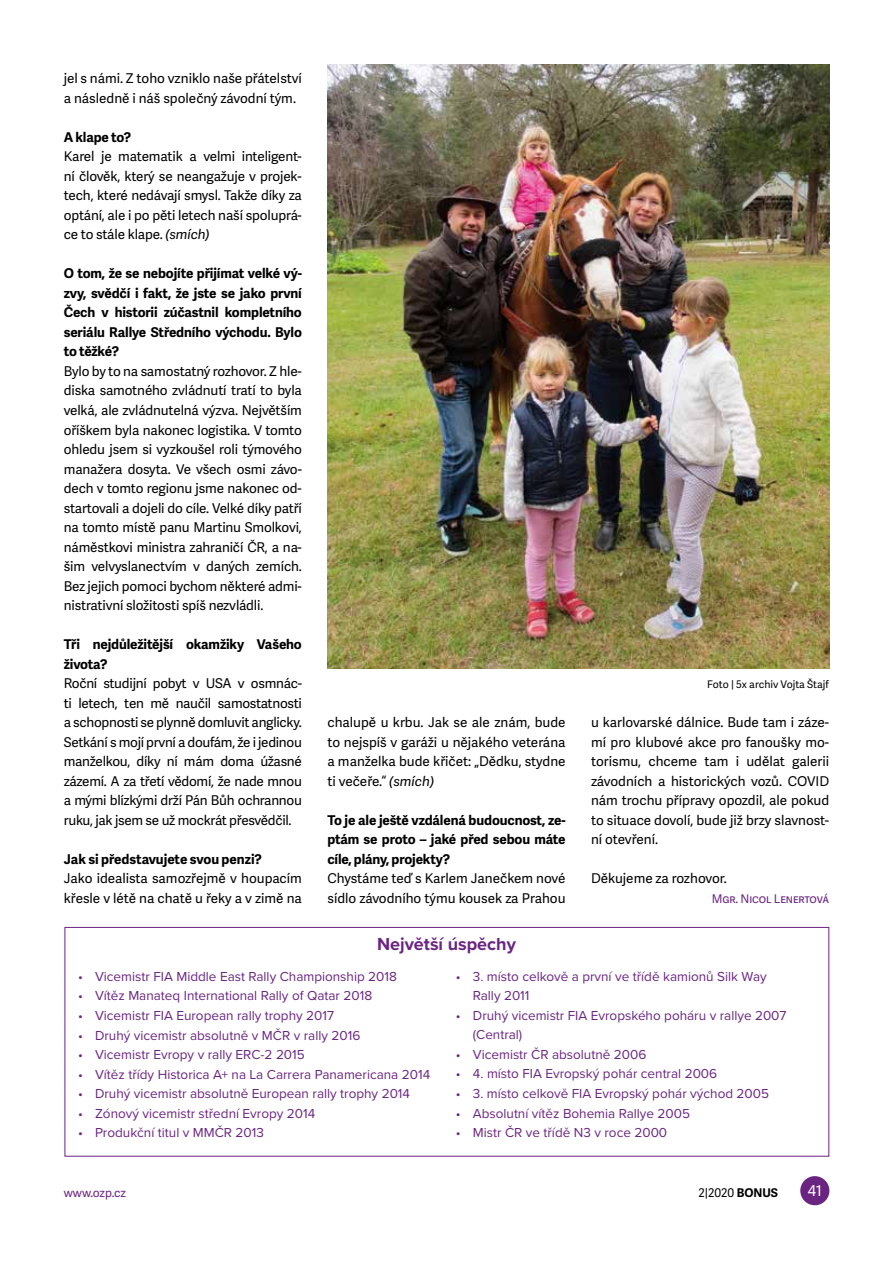
<style>
.page{position:relative;width:893px;height:1263px;background:#fff}
.page>*{position:absolute;margin:0;border:0;box-sizing:border-box;transform-origin:0 0}
.t1{font:700 18px "Proxima Nova";color:#6a2481}
.t2{font:15px "Adelle Sans";color:#fff}
.t3{font:13.5px/19.5px "Adelle Sans";letter-spacing:-.01em;color:#000;text-align:justify}
.t4{font:13.5px/19.5px "Proxima Nova";color:#6a2481}
.t5{font:700 13.5px/19.5px "Adelle Sans";letter-spacing:-.01em;color:#000;text-align:justify}
.t6{font:12px "Adelle Sans";letter-spacing:-.01em;color:#6a2481}
.t7{font:12px "Adelle Sans";color:#000}
.t8{font:10.5px "Adelle Sans";color:#000}
.s1{font-style:italic}
.s2{font-weight:700}
</style>
<div class="page">
<div style="left:800px;top:1176px;width:29px;height:29px;background:#6a2481;border-radius:50%"></div>
<div style="left:65px;top:927px;width:764px;height:229px;border:1px solid #6a2481"></div>
<img style="left:327px;top:65px;width:502px;height:604px">
<p class="t3" style="left:64px;top:68px;width:240px">jel s námi. Z toho vzniklo naše přátelství a následně i náš společný závodní tým.</p>
<p class="t5" style="left:64px;top:127px;width:69px">A klape to?</p>
<p class="t3" style="left:64px;top:146px;width:240px">Karel je matematik a velmi inteligent&shy;ní člověk, který se neangažuje v projek&shy;tech, které nedávají smysl. Takže díky za optání, ale i po pěti letech naší spoluprá&shy;ce to stále klape. <span class="s1">(smích)</span></p>
<p class="t5" style="left:64px;top:263px;width:240px">O tom, že se nebojíte přijímat velké vý&shy;zvy, svědčí i fakt, že jste se jako první Čech v historii zúčastnil kompletního seriálu Rallye Středního východu. Bylo to těžké?</p>
<p class="t3" style="left:64px;top:361px;width:240px">Bylo by to na samostatný rozhovor. Z hle&shy;diska samotného zvládnutí tratí to byla velká, ale zvládnutelná výzva. Největším oříškem byla nakonec logistika. V tomto ohledu jsem si vyzkoušel roli týmového manažera dosyta. Ve všech osmi závo&shy;dech v tomto regionu jsme nakonec od&shy;startovali a dojeli do cíle. Velké díky patří na tomto místě panu Martinu Smolkovi, náměstkovi ministra zahraničí ČR, a na&shy;šim velvyslanectvím v daných zemích.<br>Bez jejich pomoci bychom některé admi&shy;nistrativní složitosti spíš nezvládli.</p>
<p class="t5" style="left:64px;top:634px;width:240px">Tři nejdůležitější okamžiky Vašeho života?</p>
<p class="t3" style="left:64px;top:673px;width:240px">Roční studijní pobyt v USA v osmnác&shy;ti letech, ten mě naučil samostatnosti a schopnosti se plynně domluvit anglicky.<br>Setkání s mojí první a doufám, že i jedinou manželkou, díky ní mám doma úžasné zázemí. A za třetí vědomí, že nade mnou a mými blízkými drží Pán Bůh ochrannou ruku, jak jsem se už mockrát přesvědčil.</p>
<p class="t5" style="left:64px;top:849px;width:200px">Jak si představujete svou penzi?</p>
<p class="t3" style="left:64px;top:868px;width:240px">Jako idealista samozřejmě v houpacím křesle v létě na chatě u řeky a v zimě na</p>
<p class="t3" style="left:327px;top:712px;width:240px">chalupě u krbu. Jak se ale znám, bude to nejspíš v garáži u nějakého veterána a manželka bude křičet: „Dědku, stydne ti večeře.“ <span class="s1">(smích)</span></p>
<p class="t5" style="left:327px;top:809px;width:240px">To je ale ještě vzdálená budoucnost, ze&shy;ptám se proto – jaké před sebou máte cíle, plány, projekty?</p>
<p class="t3" style="left:327px;top:868px;width:240px">Chystáme teď s Karlem Janečkem nové sídlo závodního týmu kousek za Prahou</p>
<h1 class="t1" style="left:377px;top:931px;width:140px">Největší úspěchy</h1>
<p class="t8" style="left:707px;top:677px;width:123px">Foto | 5x archiv Vojta Štajf</p>
<p class="t3" style="left:591px;top:712px;width:240px">u karlovarské dálnice. Bude tam i záze&shy;mí pro klubové akce pro fanoušky mo&shy;torismu, chceme tam i udělat galerii závodních a historických vozů. COVID nám trochu přípravy opozdil, ale pokud to situace dovolí, bude již brzy slavnost&shy;ní otevření.</p>
<p class="t3" style="left:591px;top:868px;width:137px">Děkujeme za rozhovor.</p>
<p class="t6" style="left:712px;top:890px;width:119px">Mgr. Nicol Lenertová</p>
<p class="t4" style="left:78px;top:966px;width:320px">• Vicemistr FIA Middle East Rally Championship 2018</p>
<p class="t4" style="left:78px;top:986px;width:296px">• Vítěz Manateq International Rally of Qatar 2018</p>
<p class="t4" style="left:78px;top:1005px;width:257px">• Vicemistr FIA European rally trophy 2017</p>
<p class="t4" style="left:78px;top:1025px;width:284px">• Druhý vicemistr absolutně v MČR v rally 2016</p>
<p class="t4" style="left:78px;top:1044px;width:228px">• Vicemistr Evropy v rally ERC-2 2015</p>
<p class="t4" style="left:78px;top:1064px;width:354px">• Vítěz třídy Historica A+ na La Carrera Panamericana 2014</p>
<p class="t4" style="left:78px;top:1083px;width:333px">• Druhý vicemistr absolutně European rally trophy 2014</p>
<p class="t4" style="left:78px;top:1103px;width:239px">• Zónový vicemistr střední Evropy 2014</p>
<p class="t4" style="left:78px;top:1122px;width:187px">• Produkční titul v MMČR 2013</p>
<p class="t4" style="left:473px;top:966px;width:295px;text-indent:-17px">• 3. místo celkově a první ve třídě kamionů Silk Way<br>Rally 2011</p>
<p class="t4" style="left:473px;top:1005px;width:315px;text-indent:-17px">• Druhý vicemistr FIA Evropského poháru v rallye 2007 (Central)</p>
<p class="t4" style="left:456px;top:1044px;width:192px">• Vicemistr ČR absolutně 2006</p>
<p class="t4" style="left:456px;top:1064px;width:263px">• 4. místo FIA Evropský pohár central 2006</p>
<p class="t4" style="left:456px;top:1083px;width:315px">• 3. místo celkově FIA Evropský pohár východ 2005</p>
<p class="t4" style="left:456px;top:1103px;width:236px">• Absolutní vítěz Bohemia Rallye 2005</p>
<p class="t4" style="left:456px;top:1122px;width:213px">• Mistr ČR ve třídě N3 v roce 2000</p>
<p class="t6" style="left:64px;top:1184px;width:64px">www.ozp.cz</p>
<p class="t7" style="left:698px;top:1184px;width:81px">2|2020 <span class="s2">BONUS</span></p>
<p class="t2" style="left:808px;top:1180px;width:16px">41</p>
</div>
